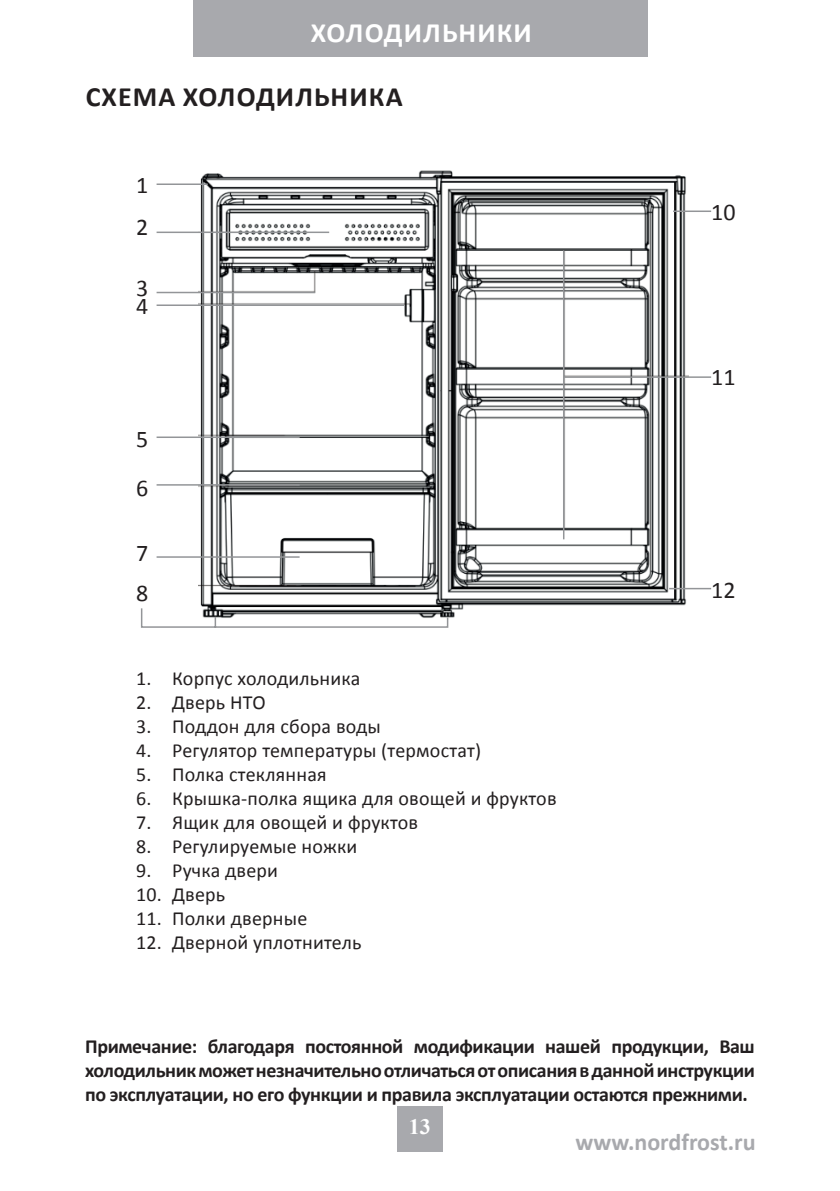
<style>
.page{position:relative;width:840px;height:1191px;background:#fff}
.page>*{position:absolute;margin:0;border:0;box-sizing:border-box;transform-origin:0 0}
.t1{font:700 28px "Calibri";letter-spacing:.04em;color:#231f20}
.t2{font:700 28px "Calibri";letter-spacing:.04em;color:#fff}
.t3{font:700 24px "Calibri";color:#a8a9ad}
.t4{font:24px "Calibri";color:#231f20}
.t5{font:700 22px "Times New Roman";color:#fff}
.t6{font:20px "Calibri";letter-spacing:.01em;color:#231f20}
.t7{font:700 20px/24px "Calibri";letter-spacing:-.02em;color:#231f20;text-align:justify}
</style>
<div class="page">
<div style="left:193px;top:0;width:453px;height:57px;background:#a8a9ad"></div>
<div style="left:397px;top:1106px;width:45px;height:45px;background:#a8a9ad"></div>
<img style="left:198px;top:170px;width:490px;height:448px">
<hr style="left:563px;top:376px;width:147px;height:2px;background:#939598">
<hr style="left:672px;top:210px;width:38px;height:2px;background:#939598">
<hr style="left:668px;top:588px;width:42px;height:1px;background:#939598">
<hr style="left:562px;top:250px;width:2px;height:289px;background:#939598">
<svg style="left:141px;top:607px;width:308px;height:21px"></svg>
<hr style="left:156px;top:556px;width:143px;height:2px;background:#939598">
<hr style="left:156px;top:484px;width:143px;height:1px;background:#939598">
<hr style="left:156px;top:436px;width:143px;height:2px;background:#939598">
<hr style="left:156px;top:304px;width:248px;height:2px;background:#939598">
<hr style="left:156px;top:292px;width:159px;height:1px;background:#939598">
<hr style="left:156px;top:231px;width:173px;height:2px;background:#939598">
<hr style="left:156px;top:183px;width:51px;height:2px;background:#939598">
<h1 class="t2" style="left:311px;top:15px;width:222px">ХОЛОДИЛЬНИКИ</h1>
<h1 class="t1" style="left:86px;top:79px;width:318px">СХЕМА ХОЛОДИЛЬНИКА</h1>
<p class="t4" style="left:136px;top:169px;width:14px">1</p>
<p class="t4" style="left:136px;top:211px;width:14px">2</p>
<p class="t4" style="left:136px;top:273px;width:14px">3</p>
<p class="t4" style="left:136px;top:291px;width:14px">4</p>
<p class="t4" style="left:136px;top:423px;width:14px">5</p>
<p class="t4" style="left:136px;top:473px;width:14px">6</p>
<p class="t4" style="left:136px;top:537px;width:14px">7</p>
<p class="t4" style="left:136px;top:578px;width:14px">8</p>
<p class="t6" style="left:136px;top:665px;width:225px">1. Корпус холодильника</p>
<p class="t6" style="left:136px;top:689px;width:131px">2. Дверь НТО</p>
<p class="t6" style="left:136px;top:713px;width:246px">3. Поддон для сбора воды</p>
<p class="t6" style="left:136px;top:737px;width:346px">4. Регулятор температуры (термостат)</p>
<p class="t6" style="left:136px;top:761px;width:192px">5. Полка стеклянная</p>
<p class="t6" style="left:136px;top:785px;width:422px">6. Крышка-полка ящика для овощей и фруктов</p>
<p class="t6" style="left:136px;top:809px;width:283px">7. Ящик для овощей и фруктов</p>
<p class="t6" style="left:136px;top:833px;width:223px">8. Регулируемые ножки</p>
<p class="t6" style="left:136px;top:857px;width:143px">9. Ручка двери</p>
<p class="t6" style="left:136px;top:881px;width:91px">10. Дверь</p>
<p class="t6" style="left:136px;top:905px;width:173px">11. Полки дверные</p>
<p class="t6" style="left:136px;top:929px;width:227px">12. Дверной уплотнитель</p>
<p class="t4" style="left:710px;top:197px;width:26px">10</p>
<p class="t4" style="left:710px;top:362px;width:26px">11</p>
<p class="t4" style="left:710px;top:575px;width:26px">12</p>
<p class="t7" style="left:85px;top:1034px;width:671px">Примечание: благодаря постоянной модификации нашей продукции, Ваш холодильник может незначительно отличаться от описания в данной инструкции по эксплуатации, но его функции и правила эксплуатации остаются прежними.</p>
<p class="t5" style="left:409px;top:1111px;width:23px">13</p>
<p class="t3" style="left:575px;top:1126px;width:182px">www.nordfrost.ru</p>
</div>
